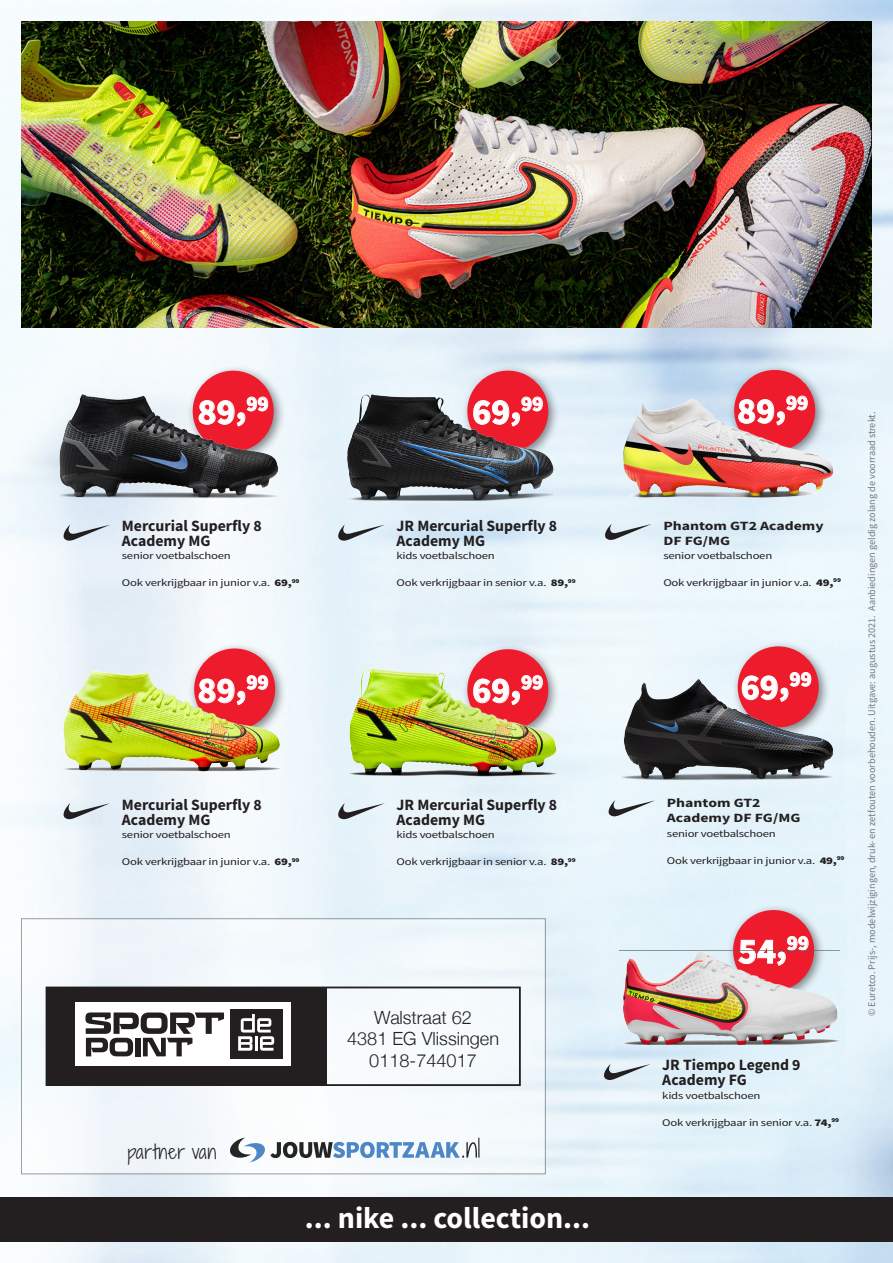
<style>
.page{position:relative;width:893px;height:1263px;background:#fff}
.page>*{position:absolute;margin:0;border:0;box-sizing:border-box;transform-origin:0 0}
.t1{font:700 36px "Source Sans Pro";color:#fff}
.t2{font:700 30px "Source Sans Pro";color:#fff}
.t3{font:300 18.75px "Shadows Into";letter-spacing:.05em;color:#231f20}
.t4{font:300 18.15px/21.8px "Helvetica Neue";color:#231f20;text-align:center}
.t5{font:700 15.75px "Source Sans Pro";color:#231f20}
.t6{font:700 12.6px "Source Sans Pro";color:#231f20;scale:1.25 1}
.t7{font:10.2px "Source Sans Pro";letter-spacing:-.02em;color:#231f20;scale:1.25 1}
.t8{font:10.2px "Source Sans Pro";color:#76787b}
.s1{font-weight:900}
</style>
<div class="page">
<img style="left:0;top:0;width:893px;height:1263px">
<div style="left:188px;top:642px;width:99px;height:99px;background:#231f20;opacity:.55"></div>
<div style="left:194px;top:648px;width:81px;height:81px;background:#ee1b2d;border-radius:50%"></div>
<svg style="left:64px;top:803px;width:46px;height:16px"></svg>
<img style="left:60px;top:669px;width:223px;height:103px">
<svg style="left:609px;top:800px;width:46px;height:16px"></svg>
<div style="left:732px;top:640px;width:99px;height:99px;background:#231f20;opacity:.55"></div>
<div style="left:738px;top:646px;width:81px;height:81px;background:#ee1b2d;border-radius:50%"></div>
<img style="left:600px;top:654px;width:255px;height:142px">
<svg style="left:338px;top:803px;width:47px;height:16px"></svg>
<div style="left:461px;top:643px;width:99px;height:99px;background:#231f20;opacity:.55"></div>
<div style="left:467px;top:649px;width:81px;height:81px;background:#ee1b2d;border-radius:50%"></div>
<img style="left:339px;top:661px;width:227px;height:129px">
<svg style="left:604px;top:1064px;width:47px;height:16px"></svg>
<div style="left:727px;top:904px;width:99px;height:99px;background:#231f20;opacity:.55"></div>
<div style="left:733px;top:910px;width:81px;height:81px;background:#ee1b2d;border-radius:50%"></div>
<svg style="left:738px;top:935px;width:71px;height:16px"></svg>
<img style="left:620px;top:951px;width:220px;height:94px">
<svg style="left:64px;top:524px;width:46px;height:17px"></svg>
<div style="left:187px;top:365px;width:99px;height:98px;background:#231f20;opacity:.55"></div>
<div style="left:193px;top:371px;width:81px;height:81px;background:#ee1b2d;border-radius:50%"></div>
<img style="left:35px;top:377px;width:265px;height:145px">
<svg style="left:338px;top:524px;width:47px;height:17px"></svg>
<div style="left:461px;top:365px;width:99px;height:98px;background:#231f20;opacity:.55"></div>
<div style="left:467px;top:371px;width:81px;height:81px;background:#ee1b2d;border-radius:50%"></div>
<img style="left:307px;top:377px;width:272px;height:145px">
<div style="left:0;top:1197px;width:893px;height:45px;background:#231f20"></div>
<div style="left:21px;top:919px;width:524px;height:255px;background:#f4f9fc"></div>
<svg style="left:230px;top:1137px;width:250px;height:25px"></svg>
<img style="left:21px;top:21px;width:851px;height:306px">
<svg style="left:605px;top:524px;width:47px;height:16px"></svg>
<div style="left:728px;top:364px;width:99px;height:99px;background:#231f20;opacity:.55"></div>
<div style="left:734px;top:370px;width:81px;height:81px;background:#ee1b2d;border-radius:50%"></div>
<svg style="left:786px;top:395px;width:21px;height:4px"></svg>
<img style="left:623px;top:399px;width:210px;height:99px">
<div style="left:47px;top:987px;width:279px;height:98px;background:#231f20"></div>
<div style="left:75px;top:1003px;width:216px;height:63px;background:#fff"></div>
<div style="left:230px;top:1009px;width:53px;height:50px;background:#231f20"></div>
<svg style="left:238px;top:1014px;width:36px;height:37px"></svg>
<svg style="left:85px;top:1012px;width:139px;height:44px"></svg>
<div style="left:46px;top:986px;width:475px;height:100px;border:2px solid #231f20"></div>
<p class="t1" style="left:198px;top:387px;width:72px">89,<sup>99</sup></p>
<p class="t5" style="left:122px;top:515px;width:141px">Mercurial Superfly 8</p>
<p class="t5" style="left:122px;top:530px;width:90px">Academy MG</p>
<p class="t7" style="left:122px;top:550px;width:89px">senior voetbalschoen</p>
<p class="t7" style="left:122px;top:577px;width:144px">Ook verkrijgbaar in junior v.a. <span class="s1">69,</span><sup>99</sup></p>
<p class="t1" style="left:198px;top:666px;width:72px">89,<sup>99</sup></p>
<p class="t5" style="left:122px;top:794px;width:141px">Mercurial Superfly 8</p>
<p class="t5" style="left:122px;top:809px;width:90px">Academy MG</p>
<p class="t7" style="left:122px;top:828px;width:89px">senior voetbalschoen</p>
<p class="t7" style="left:122px;top:855px;width:144px">Ook verkrijgbaar in junior v.a. <span class="s1">69,</span><sup>99</sup></p>
<p class="t1" style="left:472px;top:387px;width:72px">69,<sup>99</sup></p>
<p class="t5" style="left:396px;top:515px;width:162px">JR Mercurial Superfly 8</p>
<p class="t5" style="left:396px;top:530px;width:90px">Academy MG</p>
<p class="t7" style="left:396px;top:550px;width:80px">kids voetbalschoen</p>
<p class="t7" style="left:396px;top:577px;width:145px">Ook verkrijgbaar in senior v.a. <span class="s1">89,</span><sup>99</sup></p>
<p class="t1" style="left:472px;top:666px;width:72px">69,<sup>99</sup></p>
<p class="t5" style="left:396px;top:794px;width:162px">JR Mercurial Superfly 8</p>
<p class="t5" style="left:396px;top:809px;width:90px">Academy MG</p>
<p class="t7" style="left:396px;top:828px;width:80px">kids voetbalschoen</p>
<p class="t7" style="left:396px;top:855px;width:145px">Ook verkrijgbaar in senior v.a. <span class="s1">89,</span><sup>99</sup></p>
<h3 class="t4" style="left:347px;top:1005px;width:153px">Walstraat 62<br>4381 EG Vlissingen<br>0118-744017</h3>
<p class="t1" style="left:737px;top:386px;width:72px">89,<sup>99</sup></p>
<p class="t6" style="left:663px;top:517px;width:130px">Phantom GT2 Academy</p>
<p class="t6" style="left:663px;top:532px;width:55px">DF FG/MG</p>
<p class="t7" style="left:663px;top:549px;width:89px">senior voetbalschoen</p>
<p class="t7" style="left:663px;top:576px;width:144px">Ook verkrijgbaar in junior v.a. <span class="s1">49,</span><sup>99</sup></p>
<p class="t1" style="left:741px;top:663px;width:72px">69,<sup>99</sup></p>
<p class="t6" style="left:667px;top:794px;width:76px">Phantom GT2</p>
<p class="t6" style="left:667px;top:809px;width:108px">Academy DF FG/MG</p>
<p class="t7" style="left:667px;top:827px;width:89px">senior voetbalschoen</p>
<p class="t7" style="left:667px;top:854px;width:144px">Ook verkrijgbaar in junior v.a. <span class="s1">49,</span><sup>99</sup></p>
<p class="t1" style="left:738px;top:927px;width:72px">54,<sup>99</sup></p>
<p class="t5" style="left:662px;top:1054px;width:140px">JR Tiempo Legend 9</p>
<p class="t5" style="left:662px;top:1069px;width:86px">Academy FG</p>
<p class="t7" style="left:662px;top:1089px;width:80px">kids voetbalschoen</p>
<p class="t7" style="left:662px;top:1116px;width:143px">Ook verkrijgbaar in senior v.a. <span class="s1">74,</span><sup>99</sup></p>
<p class="t8" style="left:865px;top:1016px;width:606px;rotate:-90deg">© Euretco. Prijs-, modelwijzigingen, druk- en zetfouten voorbehouden. Uitgave: augustus 2021. Aanbiedingen geldig zolang de voorraad strekt.</p>
<p class="t3" style="left:128px;top:1137px;width:90px">partner van</p>
<p class="t2" style="left:305px;top:1198px;width:287px">... nike ... collection...</p>
</div>
